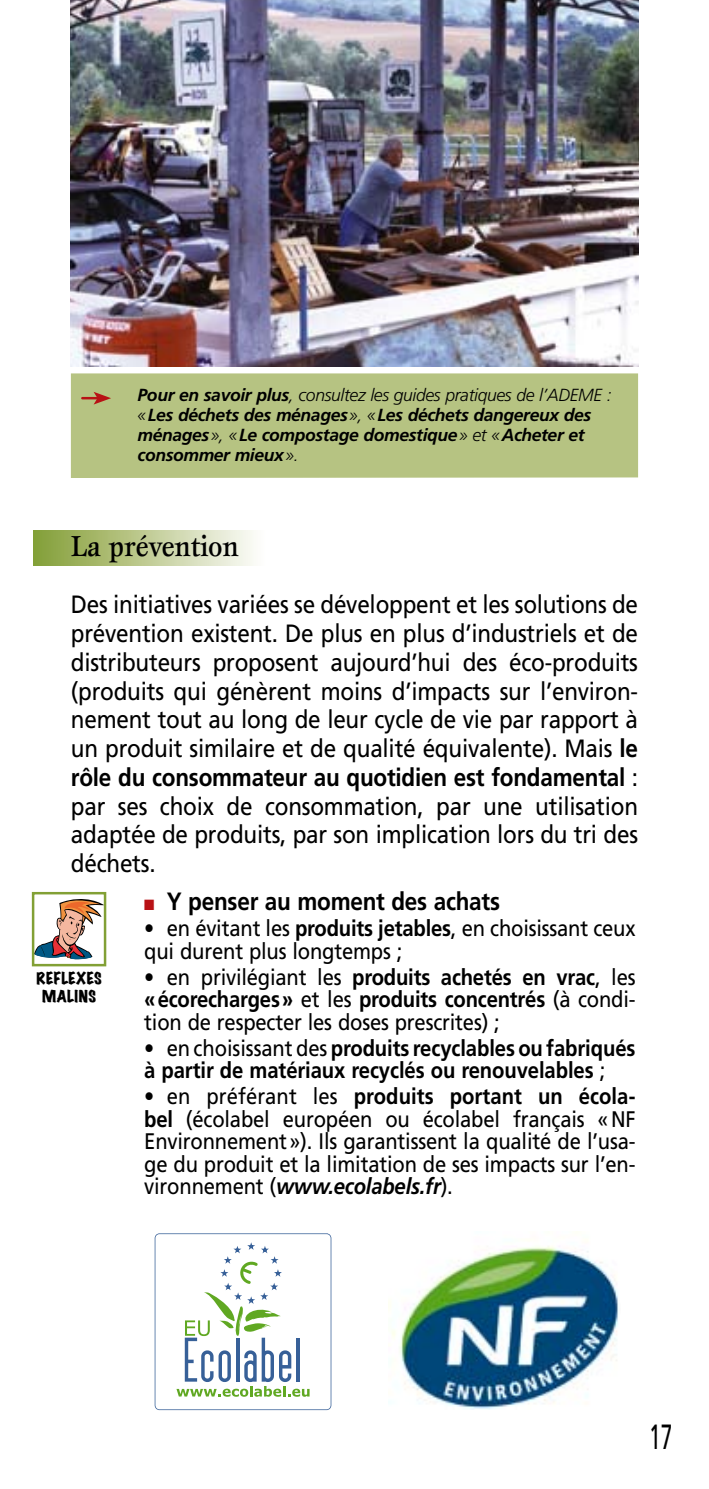
<style>
.page{position:relative;width:709px;height:1489px;background:#fff}
.page>*{position:absolute;margin:0;border:0;box-sizing:border-box;transform-origin:0 0}
.t1{font:35px "Frutiger";color:#000;scale:.6 1}
.t2{font:500 30px "Esprit";letter-spacing:-.01em;color:#000;scale:.9 1}
.t3{font:25px/28.8px "Frutiger";letter-spacing:-.01em;color:#000;text-align:justify;scale:.9 1}
.t4{font:700 25px "Frutiger";letter-spacing:-.01em;color:#000;scale:.9 1}
.t5{font:22.5px/22.5px "Frutiger";letter-spacing:-.01em;color:#000;text-align:justify;scale:.9 1}
.t6{font:700 22.5px/22.5px "Frutiger";letter-spacing:-.005em;color:#000;scale:.9 1}
.t7{font:italic 700 17.5px/20px "Frutiger";letter-spacing:-.02em;color:#000}
.t8{font:expanded 15px/18px "Marker Felt";letter-spacing:.03em;color:#000;text-align:center}
.s1{font-weight:300}
.s2{font-weight:700}
.s3{color:#b81115}
.s4{font-weight:400}
.s5{font-weight:700;font-style:italic}
</style>
<div class="page">
<div style="left:34px;top:530px;width:234px;height:35px;background:linear-gradient(to right,#849d34,#fff)"></div>
<svg style="left:35px;top:899px;width:68px;height:60px"></svg>
<div style="left:32px;top:891px;width:74px;height:75px;border:2px solid #82a035"></div>
<img style="left:388px;top:1246px;width:231px;height:163px">
<svg style="left:155px;top:1233px;width:176px;height:176px"></svg>
<img style="left:71px;top:0;width:567px;height:366px">
<div style="left:71px;top:373px;width:567px;height:105px;background:#b6c382"></div>
<svg style="left:82px;top:392px;width:29px;height:12px"></svg>
<p class="t7" style="left:138px;top:385px;width:475px">Pour en savoir plus<span class="s1">, consultez les guides pratiques de l’ADEME : «</span>Les déchets des ménages<span class="s1">», «</span>Les déchets dangereux des ménages<span class="s1">», «</span>Le compostage domestique<span class="s1">» et «</span>Acheter et consommer mieux<span class="s1">».</span></p>
<p class="t2" style="left:71px;top:527px;width:188px">La prévention</p>
<p class="t3" style="left:71px;top:590px;width:631px">Des initiatives variées se développent et les solutions de prévention existent. De plus en plus d’industriels et de distributeurs proposent aujourd’hui des éco-produits (produits qui génèrent moins d’impacts sur l’environ&shy;nement tout au long de leur cycle de vie par rapport à un produit similaire et de qualité équivalente). Mais <span class="s2">le rôle du consommateur au quotidien est fondamental</span> : par ses choix de consommation, par une utilisation adaptée de produits, par son implication lors du tri des déchets.</p>
<p class="t8" style="left:37px;top:968px;width:67px">REFLEXES<br>MALINS</p>
<p class="t4" style="left:144px;top:886px;width:397px"><span class="s3">■</span> Y penser au moment des achats</p>
<p class="t5" style="left:144px;top:916px;width:547px">• en évitant les <span class="s2">produits jetables</span>, en choisissant ceux qui durent plus longtemps ;</p>
<p class="t5" style="left:144px;top:965px;width:547px">• en privilégiant les <span class="s2">produits achetés en vrac</span>, les <span class="s2">«écorecharges»</span> et les <span class="s2">produits concentrés</span> (à condi&shy;tion de respecter les doses prescrites) ;</p>
<p class="t6" style="left:144px;top:1036px;width:547px"><span class="s4">• en choisissant des</span> produits recyclables ou fabriqués à partir de matériaux recyclés ou renouvelables <span class="s4">;</span></p>
<p class="t5" style="left:144px;top:1084px;width:547px">• en préférant les <span class="s2">produits portant un écola&shy;bel</span> (écolabel européen ou écolabel français «NF Environnement»). Ils garantissent la qualité de l’usa&shy;ge du produit et la limitation de ses impacts sur l’en&shy;vironnement (<span class="s5">www.ecolabels.fr</span>).</p>
<h1 class="t1" style="left:649px;top:1415px;width:40px">17</h1>
</div>
